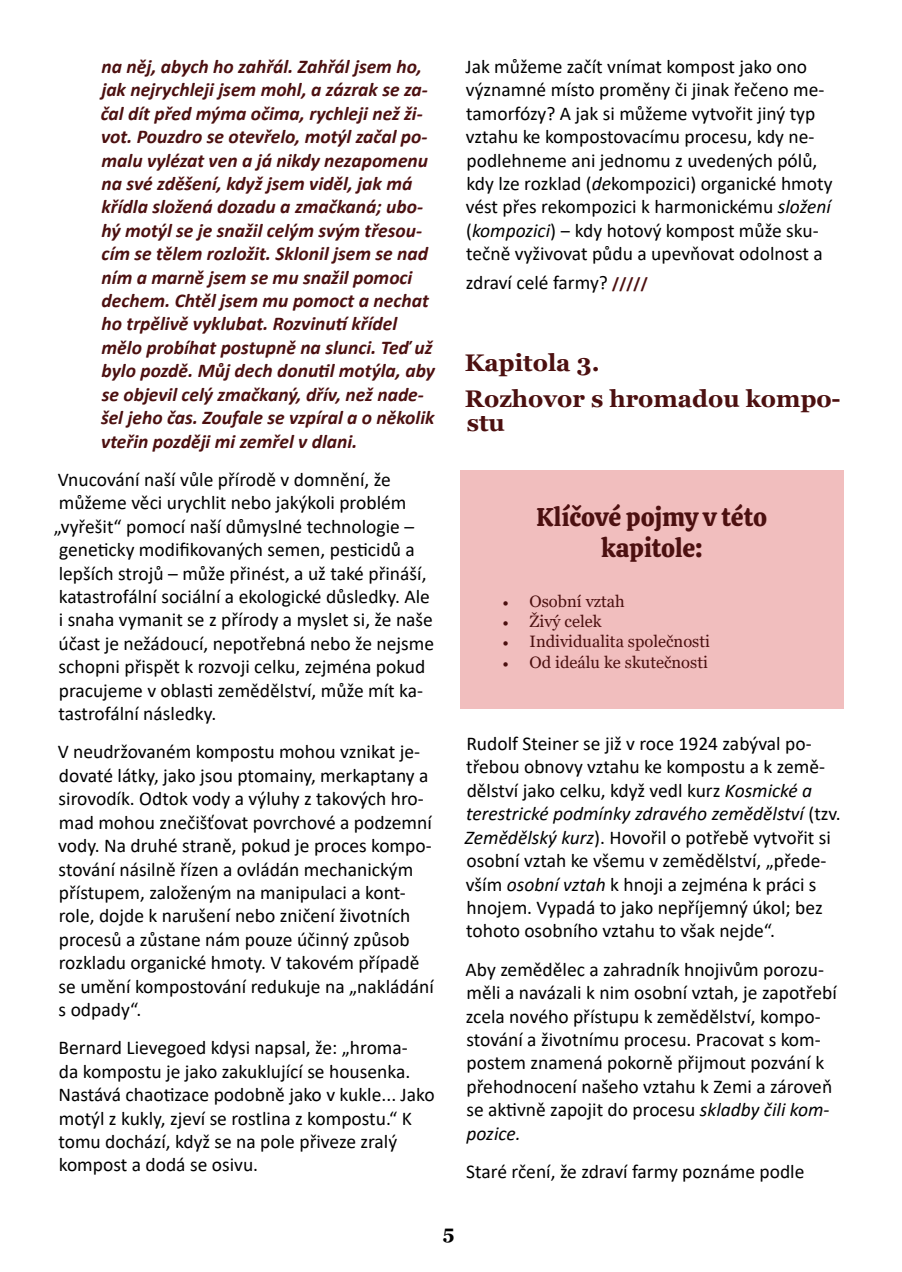
<style>
.page{position:relative;width:902px;height:1272px;background:#fff}
.page>*{position:absolute;margin:0;border:0;box-sizing:border-box;transform-origin:0 0}
.t1{font:25.5px "Calistoga";letter-spacing:-.005em;color:#4c1010}
.Nadpis{font:700 24px/23.4px "Georgia";color:#4c1010}
.Nadpis-2{font:19.5px/23.4px "Calibri";color:#000}
.Nadpis-3{font:italic 700 19.5px/23.4px "Calibri";color:#4c1010}
.t2{font:700 19.5px "Georgia";color:#000}
.t3{font:16.5px "Georgia";color:#4c1010}
.s1{font-style:italic}
.s2{font-weight:700;font-size:16.5px;color:#4c1010}
.s3{font-family:"Minion Pro"}
</style>
<div class="page">
<div style="left:460px;top:470px;width:383px;height:238px;background:#f1bebe"></div>
<p class="Nadpis-3" style="left:101px;top:54px;width:336px">na něj, abych ho zahřál. Zahřál jsem ho, jak nejrychleji jsem mohl, a zázrak se za&shy;čal dít před mýma očima, rychleji než ži&shy;vot. Pouzdro se otevřelo, motýl začal po&shy;malu vylézat ven a já nikdy nezapomenu na své zděšení, když jsem viděl, jak má křídla složená dozadu a zmačkaná; ubo&shy;hý motýl se je snažil celým svým třesou&shy;cím se tělem rozložit. Sklonil jsem se nad ním a marně jsem se mu snažil pomoci dechem. Chtěl jsem mu pomoct a nechat ho trpělivě vyklubat. Rozvinutí křídel mělo probíhat postupně na slunci. Teď už bylo pozdě. Můj dech donutil motýla, aby se objevil celý zmačkaný, dřív, než nade&shy;šel jeho čas. Zoufale se vzpíral a o několik vteřin později mi zemřel v dlani.</p>
<p class="Nadpis-2" style="left:54px;top:467px;width:382px">Vnucování naší vůle přírodě v domnění, že můžeme věci urychlit nebo jakýkoli problém „vyřešit“ pomocí naší důmyslné technologie – geneticky modifikovaných semen, pesticidů a lepších strojů – může přinést, a už také přináší, katastrofální sociální a ekologické důsledky. Ale i snaha vymanit se z přírody a myslet si, že naše účast je nežádoucí, nepotřebná nebo že nejsme schopni přispět k rozvoji celku, zejména pokud pracujeme v oblasti zemědělství, může mít ka&shy;tastrofální následky.</p>
<p class="Nadpis-2" style="left:58px;top:739px;width:377px">V neudržovaném kompostu mohou vznikat je&shy;dovaté látky, jako jsou ptomainy, merkaptany a sirovodík. Odtok vody a výluhy z takových hro&shy;mad mohou znečišťovat povrchové a podzemní vody. Na druhé straně, pokud je proces kompo&shy;stování násilně řízen a ovládán mechanickým přístupem, založeným na manipulaci a kont&shy;role, dojde k narušení nebo zničení životních procesů a zůstane nám pouze účinný způsob rozkladu organické hmoty. V takovém případě se umění kompostování redukuje na „nakládání s odpady“.</p>
<p class="Nadpis-2" style="left:58px;top:1035px;width:378px">Bernard Lievegoed kdysi napsal, že: „hroma-<br>da kompostu je jako zakuklující se housenka.<br>Nastává chaotizace podobně jako v kukle... Jako motýl z kukly, zjeví se rostlina z kompostu.“ K tomu dochází, když se na pole přiveze zralý kompost a dodá se osivu.</p>
<p class="Nadpis-2" style="left:465px;top:54px;width:368px">Jak můžeme začít vnímat kompost jako ono významné místo proměny či jinak řečeno me&shy;tamorfózy? A jak si můžeme vytvořit jiný typ vztahu ke kompostovacímu procesu, kdy ne&shy;podlehneme ani jednomu z uvedených pólů, kdy lze rozklad (<span class="s1">de</span>kompozici) organické hmoty vést přes rekompozici k harmonickému <span class="s1">složení </span>(<span class="s1">kompozici</span>) ‒ kdy hotový kompost může sku&shy;tečně vyživovat půdu a upevňovat odolnost a</p>
<p class="Nadpis-2" style="left:466px;top:270px;width:183px">zdraví celé farmy? <span class="s2">/////</span></p>
<p class="Nadpis" style="left:465px;top:351px;width:136px">Kapitola 3.</p>
<p class="Nadpis" style="left:465px;top:387px;width:377px">Rozhovor s hromadou kompo&shy;stu</p>
<p class="t1" style="left:536px;top:495px;width:232px">Klíčové pojmy v této</p>
<p class="t1" style="left:601px;top:526px;width:103px">kapitole:</p>
<p class="t3" style="left:502px;top:591px;width:124px"><span class="s3">•</span> Osobní vztah</p>
<p class="t3" style="left:502px;top:611px;width:101px"><span class="s3">•</span> Živý celek</p>
<p class="t3" style="left:502px;top:631px;width:209px"><span class="s3">•</span> Individualita společnosti</p>
<p class="t3" style="left:502px;top:652px;width:207px"><span class="s3">•</span> Od ideálu ke skutečnosti</p>
<p class="Nadpis-2" style="left:465px;top:731px;width:377px">Rudolf Steiner se již v roce 1924 zabýval po&shy;třebou obnovy vztahu ke kompostu a k země&shy;dělství jako celku, když vedl kurz <span class="s1">Kosmické a terestrické podmínky zdravého zemědělství</span> (tzv.<br><span class="s1">Zemědělský kurz</span>). Hovořil o potřebě vytvořit si osobní vztah ke všemu v zemědělství, „přede&shy;vším <span class="s1">osobní vztah</span> k hnoji a zejména k práci s hnojem. Vypadá to jako nepříjemný úkol; bez tohoto osobního vztahu to však nejde“.</p>
<p class="Nadpis-2" style="left:465px;top:957px;width:372px">Aby zemědělec a zahradník hnojivům porozu&shy;měli a navázali k nim osobní vztah, je zapotřebí zcela nového přístupu k zemědělství, kompo&shy;stování a životnímu procesu. Pracovat s kom&shy;postem znamená pokorně přijmout pozvání k přehodnocení našeho vztahu k Zemi a zároveň se aktivně zapojit do procesu <span class="s1">skladby čili kom&shy;pozice.</span></p>
<p class="Nadpis-2" style="left:466px;top:1159px;width:340px">Staré rčení, že zdraví farmy poznáme podle</p>
<p class="t2" style="left:443px;top:1219px;width:13px">5</p>
</div>
